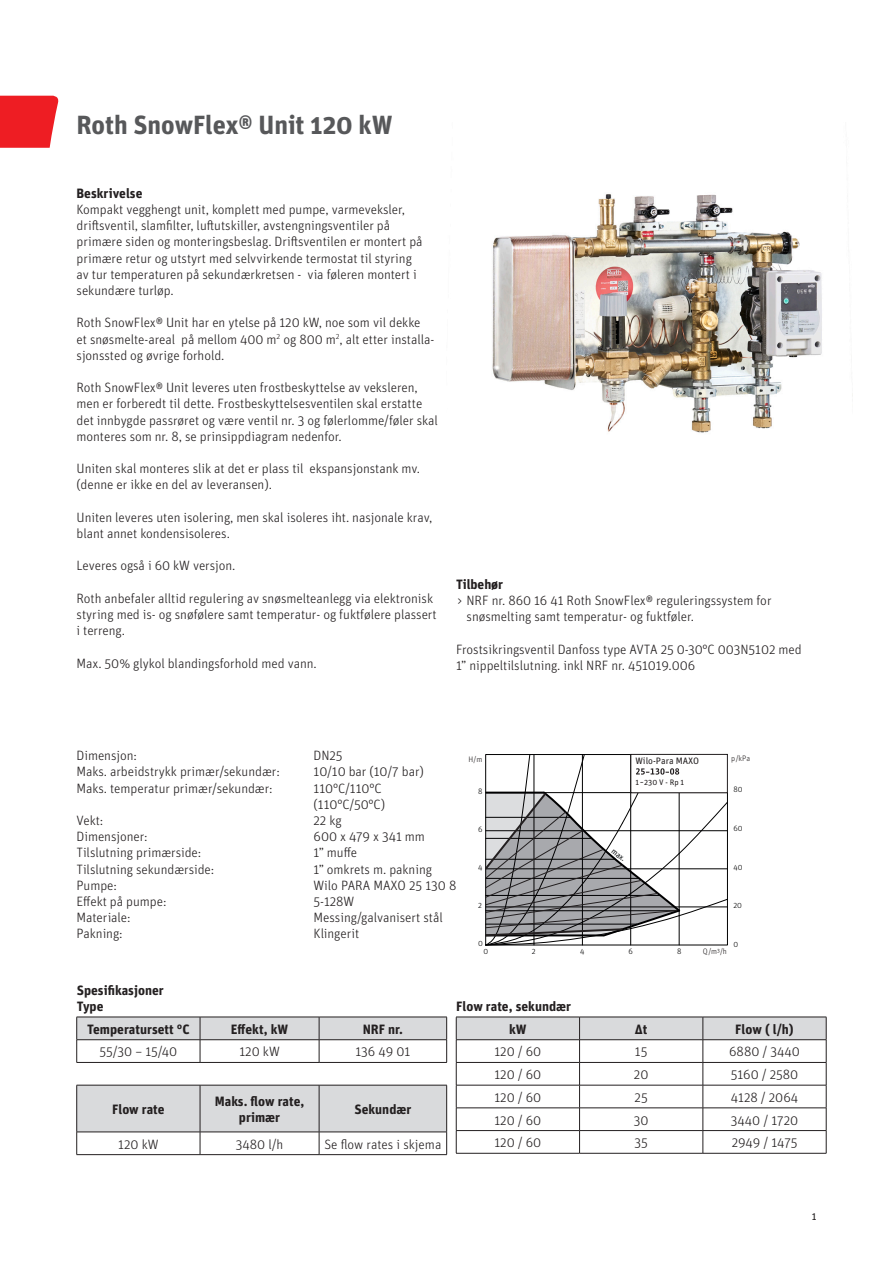
<style>
.page{position:relative;width:893px;height:1263px;background:#fff}
.page>*{position:absolute;margin:0;border:0;box-sizing:border-box;transform-origin:0 0}
.t1{font:700 26.25px "Unit OT";letter-spacing:-.005em;color:#57585a}
.t2{font:300 13.5px/16.2px "Unit OT";letter-spacing:-.005em;color:#231f20}
.t3{font:700 13.5px/16.2px "Unit OT";color:#231f20;text-align:center}
.t4{font:10.5px "Unit OT";color:#231f20}
.t5{font:9.3px "Unit OT";color:#231f20}
.t6{font:300 7.95px "Unit OT";color:#000002}
.t7{font:300 7.95px "Unit OT";color:#231f20}
.t8{font:7.95px "Unit OT";color:#231f20}
.t9{font:7.95px "Unit OT";color:#101315}
</style>
<div class="page">
<svg style="left:0;top:96px;width:59px;height:52px;background:#ef3036"></svg>
<svg style="left:76px;top:1017px;width:371px;height:137px"></svg>
<hr style="left:77px;top:1154px;width:123px;height:1px;background:#231f20">
<hr style="left:200px;top:1154px;width:119px;height:1px;background:#231f20">
<hr style="left:319px;top:1154px;width:128px;height:1px;background:#231f20">
<hr style="left:77px;top:1017px;width:123px;height:1px;background:#231f20">
<hr style="left:200px;top:1017px;width:119px;height:1px;background:#231f20">
<hr style="left:319px;top:1017px;width:128px;height:1px;background:#231f20">
<img style="left:492px;top:194px;width:330px;height:239px">
<svg style="left:456px;top:1017px;width:371px;height:136px"></svg>
<hr style="left:456px;top:1153px;width:124px;height:1px;background:#231f20">
<hr style="left:580px;top:1153px;width:123px;height:1px;background:#231f20">
<hr style="left:703px;top:1153px;width:123px;height:1px;background:#231f20">
<hr style="left:456px;top:1017px;width:124px;height:1px;background:#231f20">
<hr style="left:580px;top:1017px;width:123px;height:1px;background:#231f20">
<hr style="left:703px;top:1017px;width:123px;height:1px;background:#231f20">
<svg style="left:485px;top:754px;width:243px;height:191px"></svg>
<p class="t1" style="left:77px;top:107px;width:318px">Roth SnowFlex® Unit 120 kW</p>
<p class="t3" style="left:77px;top:185px;width:67px">Beskrivelse</p>
<p class="t2" style="left:77px;top:201px;width:348px">Kompakt vegghengt unit, komplett med pumpe, varmeveksler, driftsventil, slamfilter, luftutskiller, avstengningsventiler på primære siden og monteringsbeslag. Driftsventilen er montert på primære retur og utstyrt med selvvirkende termostat til styring av tur temperaturen på sekundærkretsen - via føleren montert i sekundære turløp.</p>
<p class="t2" style="left:77px;top:315px;width:359px">Roth SnowFlex® Unit har en ytelse på 120 kW, noe som vil dekke et snøsmelte-areal på mellom 400 m<sup>2</sup> og 800 m<sup>2</sup>, alt etter installa&shy;sjonssted og øvrige forhold.</p>
<p class="t2" style="left:77px;top:379px;width:363px">Roth SnowFlex® Unit leveres uten frostbeskyttelse av veksleren, men er forberedt til dette. Frostbeskyttelsesventilen skal erstatte det innbygde passrøret og være ventil nr. 3 og følerlomme/føler skal monteres som nr. 8, se prinsippdiagram nedenfor.</p>
<p class="t2" style="left:77px;top:460px;width:345px">Uniten skal monteres slik at det er plass til ekspansjonstank mv. (denne er ikke en del av leveransen).</p>
<p class="t2" style="left:77px;top:509px;width:357px">Uniten leveres uten isolering, men skal isoleres iht. nasjonale krav, blant annet kondensisoleres.</p>
<p class="t2" style="left:77px;top:558px;width:160px">Leveres også i 60 kW versjon.</p>
<p class="t2" style="left:77px;top:590px;width:362px">Roth anbefaler alltid regulering av snøsmelteanlegg via elektronisk styring med is- og snøfølere samt temperatur- og fuktfølere plassert i terreng.</p>
<p class="t2" style="left:77px;top:655px;width:242px">Max. 50% glykol blandingsforhold med vann.</p>
<p class="t3" style="left:456px;top:576px;width:49px">Tilbehør</p>
<p class="t2" style="left:466px;top:592px;width:307px">NRF nr. 860 16 41 Roth SnowFlex® reguleringssystem for</p>
<p class="t2" style="left:467px;top:609px;width:229px">snøsmelting samt temperatur- og fuktføler.</p>
<p class="t2" style="left:456px;top:641px;width:347px">Frostsikringsventil Danfoss type AVTA 25 0-30°C 003N5102 med<br>1” nippeltilslutning. inkl NRF nr. 451019.006</p>
<p class="t2" style="left:77px;top:747px;width:62px">Dimensjon:</p>
<p class="t2" style="left:314px;top:747px;width:31px">DN25</p>
<p class="t2" style="left:77px;top:764px;width:205px">Maks. arbeidstrykk primær/sekundær:</p>
<p class="t2" style="left:314px;top:764px;width:112px">10/10 bar (10/7 bar)</p>
<p class="t2" style="left:77px;top:780px;width:198px">Maks. temperatur primær/sekundær:</p>
<p class="t2" style="left:314px;top:780px;width:73px">110°C/110°C (110°C/50°C)</p>
<p class="t2" style="left:77px;top:812px;width:28px">Vekt:</p>
<p class="t2" style="left:314px;top:812px;width:30px">22 kg</p>
<p class="t2" style="left:77px;top:828px;width:73px">Dimensjoner:</p>
<p class="t2" style="left:314px;top:828px;width:113px">600 x 479 x 341 mm</p>
<p class="t2" style="left:77px;top:845px;width:126px">Tilslutning primærside:</p>
<p class="t2" style="left:314px;top:845px;width:45px">1” muffe</p>
<p class="t2" style="left:77px;top:861px;width:139px">Tilslutning sekundærside:</p>
<p class="t2" style="left:314px;top:861px;width:120px">1” omkrets m. pakning</p>
<p class="t2" style="left:77px;top:877px;width:42px">Pumpe:</p>
<p class="t2" style="left:314px;top:877px;width:144px">Wilo PARA MAXO 25 130 8</p>
<p class="t2" style="left:77px;top:893px;width:91px">Effekt på pumpe:</p>
<p class="t2" style="left:314px;top:893px;width:42px">5-128W</p>
<p class="t2" style="left:77px;top:909px;width:56px">Materiale:</p>
<p class="t2" style="left:314px;top:909px;width:131px">Messing/galvanisert stål</p>
<p class="t2" style="left:77px;top:926px;width:48px">Pakning:</p>
<p class="t2" style="left:314px;top:926px;width:47px">Klingerit</p>
<p class="t7" style="left:468px;top:754px;width:16px">H/m</p>
<p class="t5" style="left:635px;top:755px;width:65px">Wilo-Para MAXO</p>
<p class="t8" style="left:635px;top:777px;width:50px">1~230 V - Rp 1</p>
<p class="t6" style="left:478px;top:786px;width:6px">8</p>
<p class="t7" style="left:731px;top:754px;width:21px">p/kPa</p>
<p class="t6" style="left:733px;top:784px;width:11px">80</p>
<p class="t6" style="left:478px;top:824px;width:6px">6</p>
<p class="t6" style="left:733px;top:823px;width:11px">60</p>
<p class="t9" style="left:616px;top:846px;width:17px;rotate:39deg">max.</p>
<p class="t6" style="left:478px;top:862px;width:6px">4</p>
<p class="t6" style="left:733px;top:862px;width:11px">40</p>
<p class="t6" style="left:478px;top:900px;width:5px">2</p>
<p class="t6" style="left:733px;top:901px;width:10px">20</p>
<p class="t6" style="left:478px;top:938px;width:6px">0</p>
<p class="t6" style="left:483px;top:946px;width:6px">0</p>
<p class="t6" style="left:532px;top:946px;width:5px">2</p>
<p class="t6" style="left:580px;top:946px;width:6px">4</p>
<p class="t6" style="left:628px;top:946px;width:6px">6</p>
<p class="t6" style="left:677px;top:946px;width:6px">8</p>
<p class="t6" style="left:733px;top:940px;width:6px">0</p>
<p class="t7" style="left:703px;top:946px;width:26px">Q/m³/h</p>
<p class="t3" style="left:77px;top:982px;width:89px">Spesifikasjoner</p>
<p class="t3" style="left:77px;top:998px;width:28px">Type</p>
<p class="t3" style="left:87px;top:1021px;width:104px">Temperatursett °C</p>
<p class="t3" style="left:231px;top:1021px;width:59px">Effekt, kW</p>
<p class="t3" style="left:363px;top:1021px;width:42px">NRF nr.</p>
<p class="t2" style="left:99px;top:1044px;width:79px">55/30 – 15/40</p>
<p class="t2" style="left:239px;top:1044px;width:42px">120 kW</p>
<p class="t2" style="left:355px;top:1044px;width:56px">136 49 01</p>
<p class="t3" style="left:112px;top:1101px;width:54px">Flow rate</p>
<p class="t3" style="left:215px;top:1093px;width:91px">Maks. flow rate, primær</p>
<p class="t3" style="left:354px;top:1101px;width:59px">Sekundær</p>
<p class="t2" style="left:118px;top:1136px;width:42px">120 kW</p>
<p class="t2" style="left:236px;top:1136px;width:49px">3480 l/h</p>
<p class="t2" style="left:324px;top:1136px;width:119px">Se flow rates i skjema</p>
<p class="t3" style="left:456px;top:998px;width:116px">Flow rate, sekundær</p>
<p class="t3" style="left:509px;top:1021px;width:19px">kW</p>
<p class="t3" style="left:635px;top:1021px;width:14px">Δt</p>
<p class="t3" style="left:735px;top:1021px;width:60px">Flow ( l/h)</p>
<p class="t2" style="left:494px;top:1044px;width:48px">120 / 60</p>
<p class="t2" style="left:635px;top:1044px;width:14px">15</p>
<p class="t2" style="left:729px;top:1044px;width:72px">6880 / 3440</p>
<p class="t2" style="left:494px;top:1066px;width:48px">120 / 60</p>
<p class="t2" style="left:634px;top:1066px;width:16px">20</p>
<p class="t2" style="left:731px;top:1066px;width:69px">5160 / 2580</p>
<p class="t2" style="left:494px;top:1089px;width:48px">120 / 60</p>
<p class="t2" style="left:635px;top:1089px;width:15px">25</p>
<p class="t2" style="left:731px;top:1089px;width:69px">4128 / 2064</p>
<p class="t2" style="left:494px;top:1112px;width:48px">120 / 60</p>
<p class="t2" style="left:634px;top:1112px;width:16px">30</p>
<p class="t2" style="left:731px;top:1112px;width:69px">3440 / 1720</p>
<p class="t2" style="left:494px;top:1134px;width:48px">120 / 60</p>
<p class="t2" style="left:634px;top:1134px;width:15px">35</p>
<p class="t2" style="left:732px;top:1134px;width:67px">2949 / 1475</p>
<p class="t4" style="left:812px;top:1210px;width:6px">1</p>
</div>
